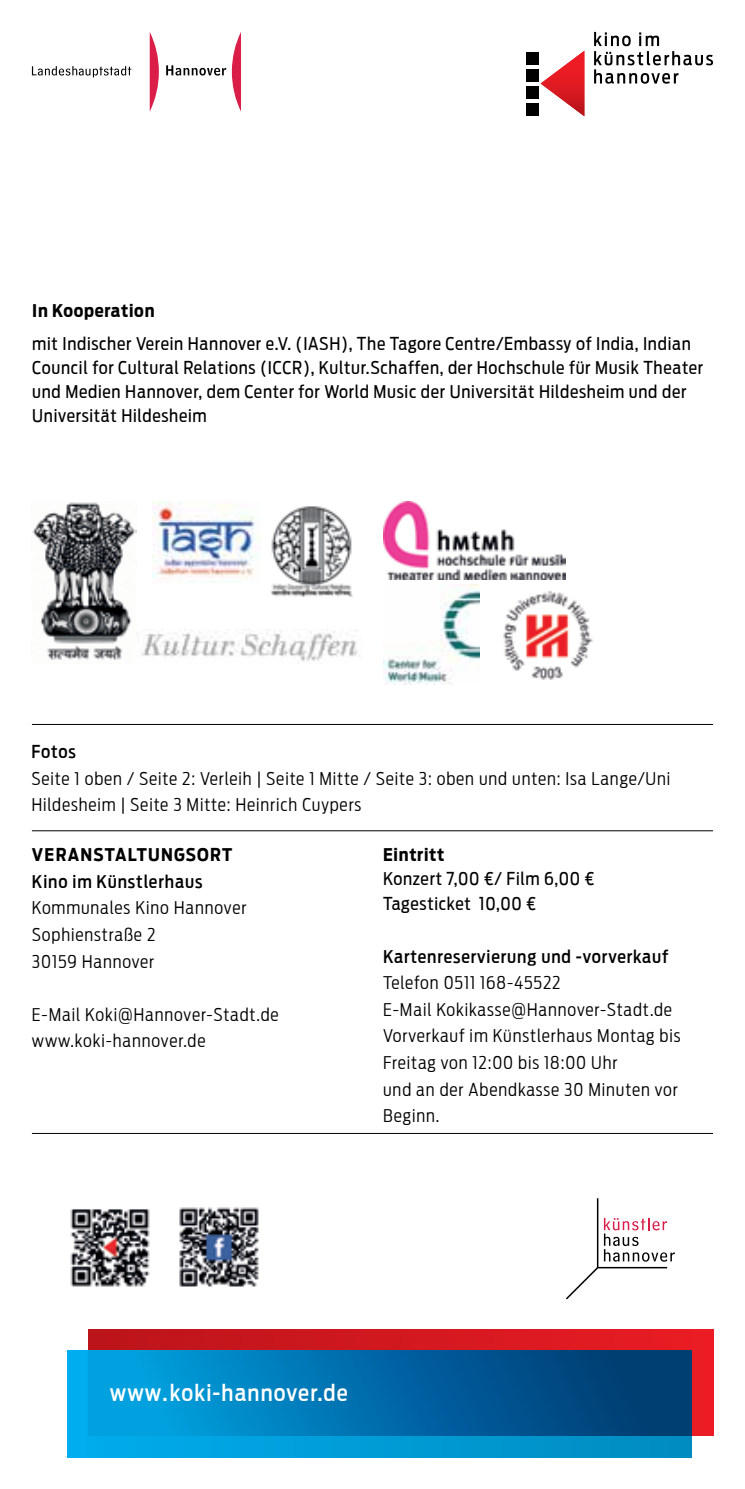
<style>
.page{position:relative;width:745px;height:1489px;background:#fff}
.page>*{position:absolute;margin:0;border:0;box-sizing:border-box;transform-origin:0 0}
.t1{font:500 22.5px "Antenna Cond";letter-spacing:.05em;color:#fff}
.t2{font:300 17.5px/26.5px "Antenna Cond";letter-spacing:.05em;color:#000}
.t3{font:17.5px/24px "Antenna Cond";letter-spacing:.04em;color:#000}
.t4{font:500 17.5px "Antenna Cond";letter-spacing:.05em;color:#000}
.t5{font:700 17.5px "Antenna Cond";letter-spacing:.04em;color:#000}
.t6{font:700 17.5px "Antenna Cond";letter-spacing:.075em;color:#000}
</style>
<div class="page">
<svg style="left:232px;top:32px;width:9px;height:79px"></svg>
<svg style="left:150px;top:32px;width:9px;height:79px"></svg>
<svg style="left:166px;top:65px;width:60px;height:11px"></svg>
<svg style="left:32px;top:66px;width:99px;height:11px"></svg>
<img style="left:70px;top:1209px;width:80px;height:78px">
<img style="left:179px;top:1207px;width:80px;height:80px">
<svg style="left:566px;top:1198px;width:108px;height:101px"></svg>
<div style="left:67px;top:1350px;width:624px;height:106px;background:linear-gradient(to right,#00aced,#008bc0)"></div>
<div style="left:89px;top:1329px;width:623px;height:106px;background:linear-gradient(to right,#bb141a,#e81d25)"></div>
<div style="left:89px;top:1350px;width:602px;height:85px;background:linear-gradient(to right,#00a6e6,#003169)"></div>
<svg style="left:540px;top:51px;width:44px;height:65px"></svg>
<div style="left:526px;top:52px;width:12px;height:12px;background:#000"></div>
<div style="left:526px;top:69px;width:12px;height:12px;background:#000"></div>
<div style="left:526px;top:86px;width:12px;height:12px;background:#000"></div>
<div style="left:526px;top:103px;width:12px;height:12px;background:#000"></div>
<svg style="left:594px;top:32px;width:118px;height:52px"></svg>
<hr style="left:32px;top:830px;width:680px;height:1px;background:#000">
<hr style="left:32px;top:1132px;width:680px;height:1px;background:#000">
<img style="left:32px;top:502px;width:104px;height:158px">
<img style="left:152px;top:502px;width:108px;height:81px">
<img style="left:136px;top:629px;width:222px;height:33px">
<img style="left:271px;top:506px;width:82px;height:91px">
<img style="left:383px;top:502px;width:182px;height:77px">
<img style="left:383px;top:585px;width:96px;height:99px">
<img style="left:503px;top:591px;width:90px;height:89px">
<hr style="left:32px;top:724px;width:680px;height:1px;background:#000">
<p class="t5" style="left:32px;top:300px;width:124px">In Kooperation</p>
<p class="t3" style="left:32px;top:331px;width:672px">mit Indischer Verein Hannover e.V. (IASH), The Tagore Centre/Embassy of India, Indian Council for Cultural Relations (ICCR), Kultur.Schaffen, der Hochschule für Musik Theater und Medien Hannover, dem Center for World Music der Universität Hildesheim und der Universität Hildesheim</p>
<p class="t4" style="left:31px;top:741px;width:46px">Fotos</p>
<p class="t2" style="left:31px;top:765px;width:640px">Seite 1 oben / Seite 2: Verleih | Seite 1 Mitte / Seite 3: oben und unten: Isa Lange/Uni<br>Hildesheim | Seite 3 Mitte: Heinrich Cuypers</p>
<p class="t6" style="left:32px;top:844px;width:202px">VERANSTALTUNGSORT</p>
<p class="t4" style="left:32px;top:871px;width:172px">Kino im Künstlerhaus</p>
<p class="t2" style="left:32px;top:894px;width:216px">Kommunales Kino Hannover<br>Sophienstraße 2<br>30159 Hannover</p>
<p class="t2" style="left:32px;top:1001px;width:248px">E-Mail Koki@Hannover-Stadt.de www.koki-hannover.de</p>
<p class="t5" style="left:383px;top:844px;width:63px">Eintritt</p>
<p class="t3" style="left:383px;top:867px;width:213px">Konzert 7,00 €/ Film 6,00 €<br>Tagesticket 10,00 €</p>
<p class="t4" style="left:383px;top:946px;width:287px">Kartenreservierung und -vorverkauf</p>
<p class="t2" style="left:383px;top:969px;width:299px">Telefon 0511 168-45522<br>E-Mail Kokikasse@Hannover-Stadt.de<br>Vorverkauf im Künstlerhaus Montag bis<br>Freitag von 12:00 bis 18:00 Uhr<br>und an der Abendkasse 30 Minuten vor<br>Beginn.</p>
<p class="t1" style="left:110px;top:1379px;width:239px">www.koki-hannover.de</p>
</div>
